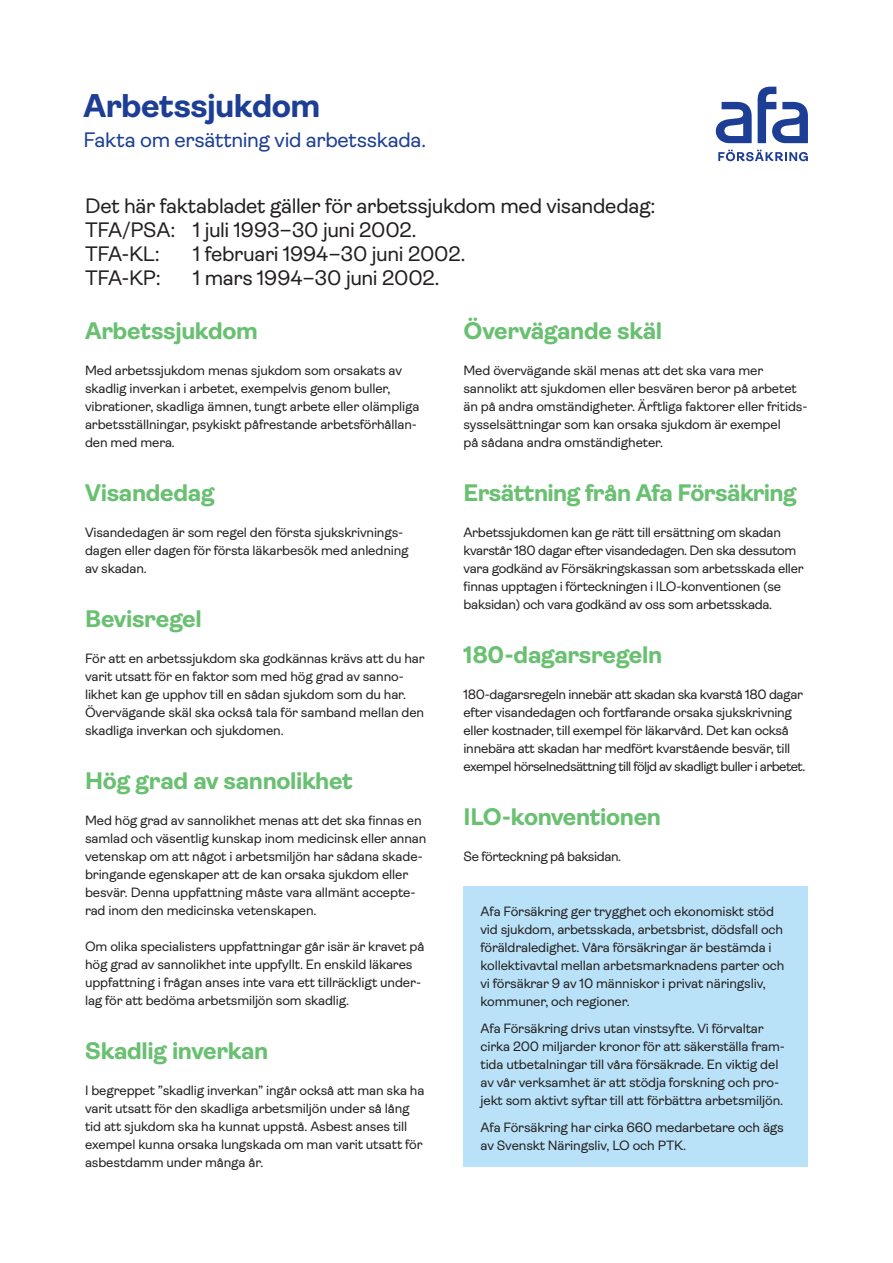
<style>
.page{position:relative;width:893px;height:1263px;background:#fff}
.page>*{position:absolute;margin:0;border:0;box-sizing:border-box;transform-origin:0 0}
.Huvudrubrik_rad_2_14{font:700 33px "Ambit";letter-spacing:-.015em;color:#1d3e95}
.Rubrik_16_16_grön{font:700 24px "Ambit";letter-spacing:-.015em;color:#69c071}
.Ingress_14_16{font:21px/24px "Ambit";letter-spacing:-.015em;color:#231f20}
.Huvudrubrik_rad_2_14-2{font:21px "Ambit";letter-spacing:-.015em;color:#1d3e95}
.Brödtext_9_12{font:13.5px/18px "Ambit";letter-spacing:-.01em;color:#231f20}
.Brödtext_9_12_på_pla{font:13.5px/18px "Ambit";letter-spacing:-.01em;color:#231f20}
.Rubrik_16_16_grön-2{font:13.5px "Ambit";letter-spacing:-.03em;color:#231f20}
</style>
<div class="page">
<svg style="left:718px;top:150px;width:90px;height:11px"></svg>
<svg style="left:716px;top:102px;width:36px;height:41px"></svg>
<svg style="left:758px;top:87px;width:50px;height:56px"></svg>
<div style="left:463px;top:886px;width:345px;height:281px;background:#b9e2f8"></div>
<h1 class="Huvudrubrik_rad_2_14" style="left:83px;top:87px;width:239px">Arbetssjukdom</h1>
<h1 class="Huvudrubrik_rad_2_14-2" style="left:83px;top:128px;width:344px">Fakta om ersättning vid arbetsskada.</h1>
<p class="Ingress_14_16" style="left:85px;top:194px;width:572px">Det här faktabladet gäller för arbetssjukdom med visandedag:<br>TFA/PSA: 1 juli 1993–30 juni 2002.<br>TFA-KL:</p>
<p class="Ingress_14_16" style="left:193px;top:242px;width:274px">1 februari 1994–30 juni 2002.</p>
<p class="Ingress_14_16" style="left:85px;top:266px;width:77px">TFA-KP:</p>
<p class="Ingress_14_16" style="left:193px;top:266px;width:248px">1 mars 1994–30 juni 2002.</p>
<h2 class="Rubrik_16_16_grön" style="left:85px;top:317px;width:174px">Arbetssjukdom</h2>
<p class="Brödtext_9_12" style="left:85px;top:361px;width:336px">Med arbetssjukdom menas sjukdom som orsakats av skadlig inverkan i arbetet, exempelvis genom buller, vibrationer, skadliga ämnen, tungt arbete eller olämpliga arbetsställningar, psykiskt påfrestande arbetsförhållan&shy;den med mera.</p>
<h2 class="Rubrik_16_16_grön" style="left:85px;top:479px;width:131px">Visandedag</h2>
<p class="Brödtext_9_12" style="left:85px;top:523px;width:325px">Visandedagen är som regel den första sjukskrivnings&shy;dagen eller dagen för första läkarbesök med anledning av skadan.</p>
<h2 class="Rubrik_16_16_grön" style="left:85px;top:605px;width:118px">Bevisregel</h2>
<p class="Brödtext_9_12" style="left:85px;top:649px;width:341px">För att en arbetssjukdom ska godkännas krävs att du har varit utsatt för en faktor som med hög grad av sanno&shy;likhet kan ge upphov till en sådan sjukdom som du har.<br>Övervägande skäl ska också tala för samband mellan den skadliga inverkan och sjukdomen.</p>
<h2 class="Rubrik_16_16_grön" style="left:85px;top:767px;width:269px">Hög grad av sannolikhet</h2>
<p class="Brödtext_9_12" style="left:85px;top:811px;width:343px">Med hög grad av sannolikhet menas att det ska finnas en samlad och väsentlig kunskap inom medicinsk eller annan vetenskap om att något i arbetsmiljön har sådana skade&shy;bringande egenskaper att de kan orsaka sjukdom eller besvär. Denna uppfattning måste vara allmänt accepte&shy;rad inom den medicinska vetenskapen.</p>
<p class="Brödtext_9_12" style="left:85px;top:937px;width:341px">Om olika specialisters uppfattningar går isär är kravet på hög grad av sannolikhet inte uppfyllt. En enskild läkares uppfattning i frågan anses inte vara ett tillräckligt under&shy;lag för att bedöma arbetsmiljön som skadlig.</p>
<h2 class="Rubrik_16_16_grön" style="left:85px;top:1037px;width:185px">Skadlig inverkan</h2>
<p class="Brödtext_9_12" style="left:85px;top:1081px;width:341px">I begreppet ”skadlig inverkan” ingår också att man ska ha varit utsatt för den skadliga arbetsmiljön under så lång tid att sjukdom ska ha kunnat uppstå. Asbest anses till exempel kunna orsaka lungskada om man varit utsatt för asbestdamm under många år.</p>
<h2 class="Rubrik_16_16_grön" style="left:463px;top:317px;width:200px">Övervägande skäl</h2>
<p class="Brödtext_9_12" style="left:463px;top:361px;width:345px">Med övervägande skäl menas att det ska vara mer sannolikt att sjukdomen eller besvären beror på arbetet än på andra omständigheter. Ärftliga faktorer eller fritids&shy;sysselsättningar som kan orsaka sjukdom är exempel<br>på sådana andra omständigheter.</p>
<h2 class="Rubrik_16_16_grön" style="left:463px;top:479px;width:335px">Ersättning från Afa Försäkring</h2>
<p class="Brödtext_9_12" style="left:463px;top:523px;width:342px">Arbetssjukdomen kan ge rätt till ersättning om skadan kvarstår 180 dagar efter visandedagen. Den ska dessutom vara godkänd av Försäkringskassan som arbetsskada eller finnas upptagen i förteckningen i ILO-konventionen (se baksidan) och vara godkänd av oss som arbetsskada.</p>
<h2 class="Rubrik_16_16_grön" style="left:463px;top:641px;width:200px">180-dagarsregeln</h2>
<p class="Brödtext_9_12" style="left:463px;top:685px;width:343px">180-dagarsregeln innebär att skadan ska kvarstå 180 dagar efter visandedagen och fortfarande orsaka sjukskrivning eller kostnader, till exempel för läkarvård. Det kan också innebära att skadan har medfört kvarstående besvär, till exempel hörselnedsättning till följd av skadligt buller i arbetet.</p>
<h2 class="Rubrik_16_16_grön" style="left:463px;top:803px;width:199px">ILO-konventionen</h2>
<h2 class="Rubrik_16_16_grön-2" style="left:463px;top:848px;width:159px">Se förteckning på baksidan.</h2>
<p class="Brödtext_9_12_på_pla" style="left:480px;top:902px;width:305px">Afa Försäkring ger trygghet och ekonomiskt stöd vid sjukdom, arbetsskada, arbetsbrist, dödsfall och föräldraledighet. Våra försäkringar är bestämda i kollektivavtal mellan arbetsmarknadens parter och vi försäkrar 9 av 10 människor i privat näringsliv, kommuner, och regioner.</p>
<p class="Brödtext_9_12_på_pla" style="left:480px;top:1019px;width:306px">Afa Försäkring drivs utan vinstsyfte. Vi förvaltar cirka 200 miljarder kronor för att säkerställa fram&shy;tida utbetalningar till våra försäkrade. En viktig del av vår verksamhet är att stödja forskning och pro&shy;jekt som aktivt syftar till att förbättra arbetsmiljön.</p>
<p class="Brödtext_9_12_på_pla" style="left:480px;top:1118px;width:305px">Afa Försäkring har cirka 660 medarbetare och ägs av Svenskt Näringsliv, LO och PTK.</p>
</div>
